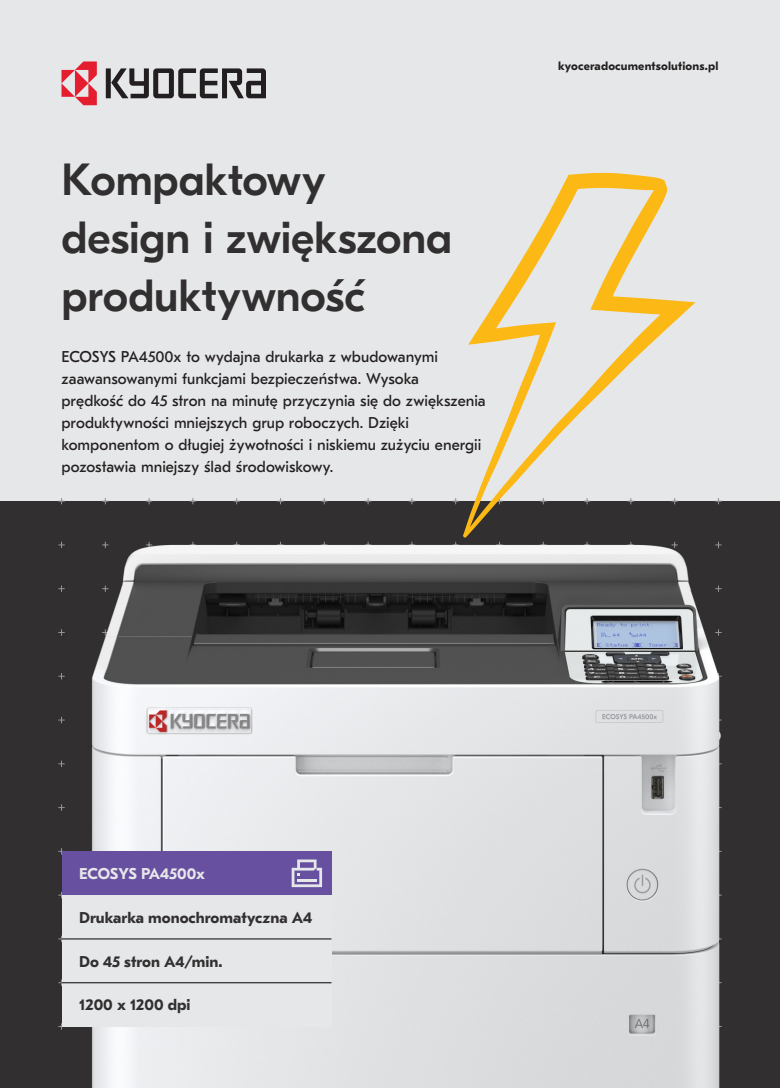
<style>
.page{position:relative;width:780px;height:1088px;background:#e6e7e9}
.page>*{position:absolute;margin:0;border:0;box-sizing:border-box;transform-origin:0 0}
.Title_-_Large{font:500 45px/58.4px "GT Eesti Pro Display";letter-spacing:-.005em;color:#312f30}
.Special_Paragraph{font:15.62px/21.9px "GT Eesti Pro Text";color:#231f20}
.Signposting{font:700 15.62px "GT Eesti Pro Text";color:#312f30}
.Signposting-2{font:700 15.62px "GT Eesti Pro Text";letter-spacing:-.01em;color:#e6e7e9}
.t1{font:700 11.88px "GT Eesti Pro Text";letter-spacing:.015em;color:#231f20}
</style>
<div class="page">
<div style="left:0;top:501px;width:780px;height:587px;background:#312f30"></div>
<svg style="left:106px;top:68px;width:160px;height:30px"></svg>
<svg style="left:61px;top:61px;width:36px;height:44px"></svg>
<img style="left:58px;top:541px;width:664px;height:547px">
<div style="left:61px;top:983px;width:270px;height:43px;background:#e6e7e9"></div>
<div style="left:61px;top:939px;width:270px;height:44px;background:#e6e7e9"></div>
<div style="left:61px;top:895px;width:270px;height:44px;background:#e6e7e9"></div>
<div style="left:61px;top:851px;width:270px;height:44px;background:#6850a1"></div>
<hr style="left:61px;top:938px;width:270px;height:1px;background:#312f30">
<hr style="left:61px;top:982px;width:270px;height:1px;background:#312f30">
<svg style="left:291px;top:859px;width:31px;height:28px"></svg>
<svg style="left:463px;top:173px;width:232px;height:365px"></svg>
<p class="Title_-_Large" style="left:61px;top:151px;width:392px">Kompaktowy design i zwiększona produktywność</p>
<p class="Special_Paragraph" style="left:61px;top:346px;width:426px">ECOSYS PA4500x to wydajna drukarka z wbudowanymi zaawansowanymi funkcjami bezpieczeństwa. Wysoka<br>prędkość do 45 stron na minutę przyczynia się do zwiększenia produktywności mniejszych grup roboczych. Dzięki komponentom o długiej żywotności i niskiemu zużyciu energii pozostawia mniejszy ślad środowiskowy.</p>
<p class="t1" style="left:558px;top:60px;width:162px">kyoceradocumentsolutions.pl</p>
<p class="Signposting-2" style="left:79px;top:865px;width:127px">ECOSYS PA4500x</p>
<p class="Signposting" style="left:79px;top:909px;width:235px">Drukarka monochromatyczna A4</p>
<p class="Signposting" style="left:79px;top:953px;width:145px">Do 45 stron A4/min.</p>
<p class="Signposting" style="left:79px;top:996px;width:113px">1200 x 1200 dpi</p>
</div>
